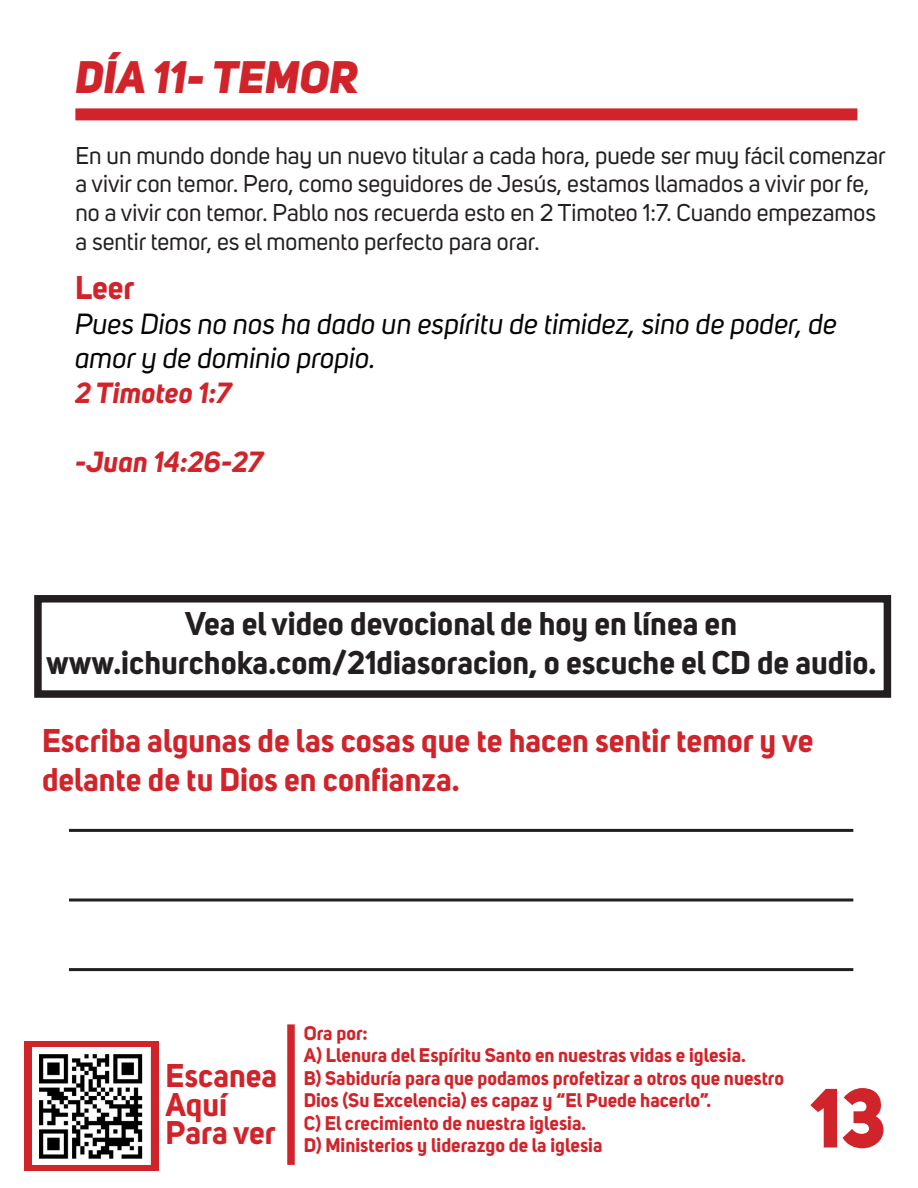
<style>
.page{position:relative;width:918px;height:1188px;background:#fff}
.page>*{position:absolute;margin:0;border:0;box-sizing:border-box;transform-origin:0 0}
.t1{font:82.8px "Uni Sans Heavy CAPS";color:#d1232a}
.t2{font:45px "Uni Sans Heavy Italic CAPS";color:#d1232a}
.t3{font:700 32.4px/28.5px "Uni Sans";color:#d1232a}
.t4{font:700 32.4px "Uni Sans";color:#231f20}
.t5{font:italic 28.8px/34.5px "Uni Sans";color:#040503}
.t6{font:italic 700 28.8px "Uni Sans";color:#d1232a}
.t7{font:24px/28.8px "Uni Sans";color:#231f20}
.t8{font:700 19.5px/22.5px "Uni Sans";color:#d1232a}
</style>
<div class="page">
<div style="left:75px;top:108px;width:782px;height:12px;background:#d1232a"></div>
<div style="left:34px;top:595px;width:857px;height:103px;border:8px solid #231f20"></div>
<hr style="left:69px;top:829px;width:784px;height:3px;background:#231f20">
<svg style="left:69px;top:898px;width:784px;height:4px;background:#595657"></svg>
<hr style="left:69px;top:968px;width:784px;height:3px;background:#231f20">
<div style="left:25px;top:1041px;width:134px;height:130px;background:#d1232a"></div>
<img style="left:32px;top:1048px;width:119px;height:116px">
<div style="left:287px;top:1024px;width:8px;height:141px;background:#d1232a"></div>
<p class="t2" style="left:75px;top:49px;width:285px">DÍA 11- TEMOR</p>
<p class="t7" style="left:75px;top:141px;width:812px">En un mundo donde hay un nuevo titular a cada hora, puede ser muy fácil comenzar a vivir con temor. Pero, como seguidores de Jesús, estamos llamados a vivir por fe, no a vivir con temor. Pablo nos recuerda esto en 2 Timoteo 1:7. Cuando empezamos a sentir temor, es el momento perfecto para orar.</p>
<p class="t3" style="left:75px;top:273px;width:61px">Leer</p>
<p class="t5" style="left:75px;top:306px;width:764px">Pues Dios no nos ha dado un espíritu de timidez, sino de poder, de amor y de dominio propio.</p>
<p class="t6" style="left:75px;top:374px;width:158px">2 Timoteo 1:7</p>
<p class="t6" style="left:75px;top:443px;width:190px">-Juan 14:26-27</p>
<p class="t4" style="left:185px;top:603px;width:553px">Vea el video devocional de hoy en línea en</p>
<p class="t4" style="left:46px;top:642px;width:832px">www.ichurchoka.com/21diasoracion, o escuche el CD de audio.</p>
<p class="t3" style="left:42px;top:726px;width:773px">Escriba algunas de las cosas que te hacen sentir temor y ve</p>
<p class="t3" style="left:42px;top:765px;width:419px">delante de tu Dios en confianza.</p>
<p class="t3" style="left:166px;top:1061px;width:113px">Escanea<br>Aquí</p>
<p class="t3" style="left:166px;top:1118px;width:112px">Para ver</p>
<p class="t8" style="left:304px;top:1021px;width:66px">Ora por:</p>
<p class="t8" style="left:304px;top:1044px;width:444px">A) Llenura del Espíritu Santo en nuestras vidas e iglesia.</p>
<p class="t8" style="left:304px;top:1066px;width:482px">B) Sabiduría para que podamos profetizar a otros que nuestro<br>Dios (Su Excelencia) es capaz y “El Puede hacerlo”.</p>
<p class="t8" style="left:304px;top:1111px;width:284px">C) El crecimiento de nuestra iglesia.</p>
<p class="t8" style="left:304px;top:1134px;width:300px">D) Ministerios y liderazgo de la iglesia</p>
<h1 class="t1" style="left:810px;top:1065px;width:77px">13</h1>
</div>
